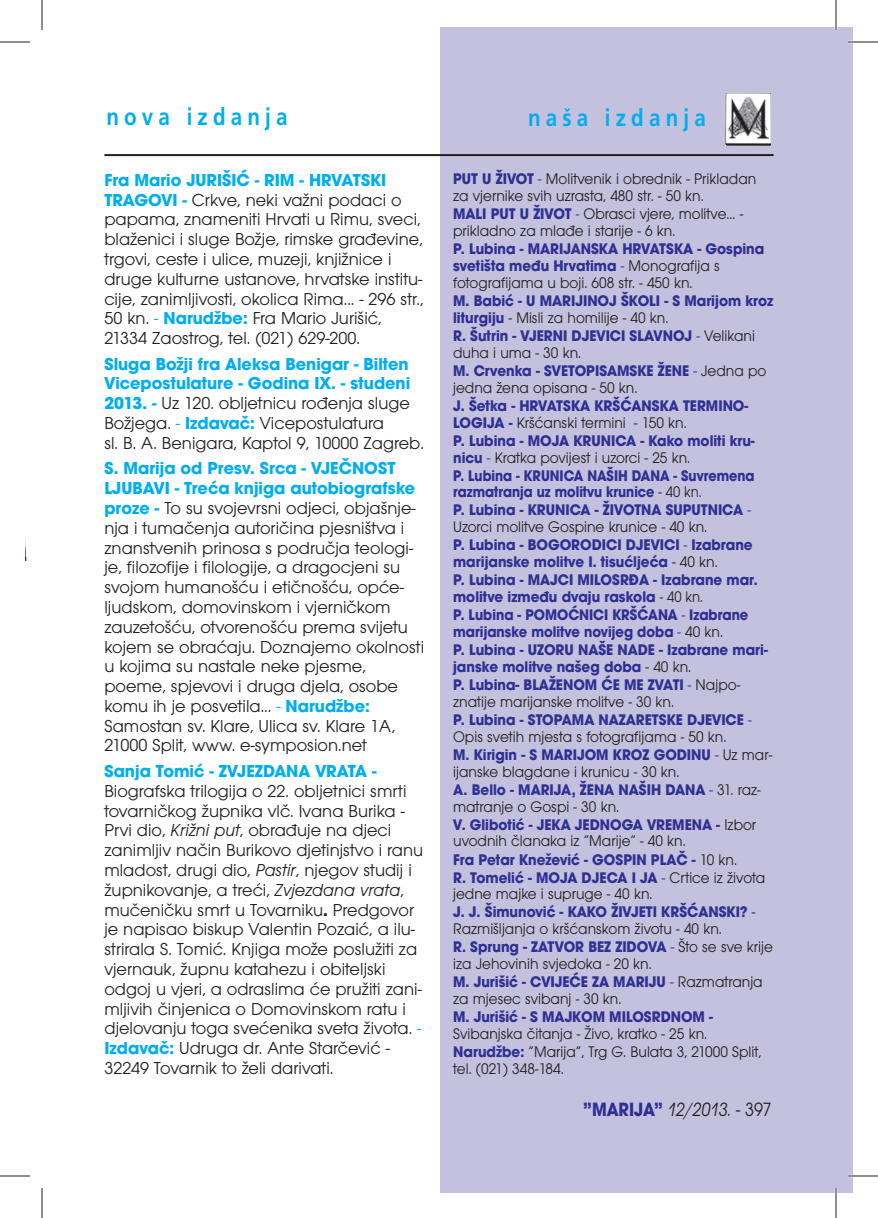
<style>
.page{position:relative;width:878px;height:1218px;background:#fff}
.page>*{position:absolute;margin:0;border:0;box-sizing:border-box;transform-origin:0 0}
.t1{font:700 24px "Frutiger";letter-spacing:.25em;color:#00aeef;scale:.86 1}
.t2{font:700 20px "Avant Gar Got Itc TCE";color:#2e3092;scale:.9 1}
.t3{font:18px/19.8px "Avant Gar Got Itc TCE";color:#231f20}
.t4{font:700 18px "Avant Gar Got Itc TCE";color:#00aeef}
.t5{font:700 16px/17.4px "Avant Gar Got Itc TCE";color:#2e3092;scale:.95 1}
.t6{font:16px/17.2px "Avant Gar Got Itc TCE";color:#231f20;scale:.95 1}
.s1{font-weight:700;color:#00aeef}
.s2{color:#00aeef}
.s3{font-family:"Avant Gar Got Itc TCE Book Obli"}
.s4{font-weight:700}
.s5{font-weight:700;color:#2e3092}
.s6{color:#2e3092}
.s7{font-weight:400}
.s8{font-weight:400;color:#231f20}
.s9{font-family:"Avant Gar Got Itc TCE Book Obli";font-weight:400;color:#231f20}
</style>
<div class="page">
<div style="left:440px;top:27px;width:413px;height:1166px;background:#c4c1df"></div>
<img style="left:725px;top:93px;width:45px;height:53px">
<hr style="left:104px;top:154px;width:669px;height:2px;background:#231f20">
<img style="left:25px;top:538px;width:2px;height:23px">
<hr style="left:848px;top:41px;width:30px;height:2px;background:#fff">
<hr style="left:848px;top:1175px;width:30px;height:2px;background:#fff">
<hr style="left:834px;top:0;width:3px;height:30px;background:#fff">
<hr style="left:834px;top:1188px;width:3px;height:30px;background:#fff">
<hr style="left:0;top:42px;width:30px;height:1px;background:#231f20">
<hr style="left:848px;top:42px;width:30px;height:1px;background:#231f20">
<hr style="left:0;top:1176px;width:30px;height:1px;background:#231f20">
<hr style="left:848px;top:1176px;width:30px;height:1px;background:#231f20">
<hr style="left:42px;top:0;width:1px;height:30px;background:#231f20">
<hr style="left:42px;top:1188px;width:1px;height:30px;background:#231f20">
<hr style="left:835px;top:0;width:1px;height:30px;background:#231f20">
<hr style="left:835px;top:1188px;width:1px;height:30px;background:#231f20">
<h1 class="t1" style="left:106px;top:105px;width:212px">nova izdanja</h1>
<p class="t3" style="left:104px;top:171px;width:321px"><span class="s1">Fra Mario JURIŠIĆ - RIM - HRVATSKI TRAGOVI -</span> Crkve, neki važni podaci o papama, znameniti Hrvati u Rimu, sveci, blaženici i sluge Božje, rimske građevine, trgovi, ceste i ulice, muzeji, knjižnice i druge kulturne ustanove, hrvatske institu&shy;cije, zanimljivosti, okolica Rima... - 296 str., 50 kn. <span class="s2">-</span> <span class="s1">Narudžbe:</span> Fra Mario Jurišić, 21334 Zaostrog, tel. (021) 629-200.</p>
<p class="t3" style="left:104px;top:355px;width:321px"><span class="s1">Sluga Božji fra Aleksa Benigar - Bilten Vicepostulature - Godina IX. - studeni 2013. -</span> Uz 120. obljetnicu rođenja sluge Božjega. <span class="s2">-</span> <span class="s1">Izdavač:</span> Vicepostulatura<br>sl. B. A. Benigara, Kaptol 9, 10000 Zagreb.</p>
<p class="t3" style="left:104px;top:460px;width:321px"><span class="s1">S. Marija od Presv. Srca - VJEČNOST LJUBAVI - Treća knjiga autobiografske proze -</span> To su svojevrsni odjeci, objašnje&shy;nja i tumačenja autoričina pjesništva i znanstvenih prinosa s područja teologi&shy;je, filozofije i filologije, a dragocjeni su svojom humanošću i etičnošću, opće&shy;ljudskom, domovinskom i vjerničkom zauzetošću, otvorenošću prema svijetu kojem se obraćaju. Doznajemo okolnosti u kojima su nastale neke pjesme, poeme, spjevovi i druga djela, osobe komu ih je posvetila... <span class="s2">-</span> <span class="s1">Narudžbe:<br></span>Samostan sv. Klare, Ulica sv. Klare 1A, 21000 Split, www. e-symposion.net</p>
<p class="t4" style="left:104px;top:764px;width:274px">Sanja Tomić - ZVJEZDANA VRATA -</p>
<p class="t3" style="left:104px;top:782px;width:320px">Biografska trilogija o 22. obljetnici smrti tovarničkog župnika vlč. Ivana Burika - Prvi dio, <span class="s3">Križni put</span>, obrađuje na djeci zanimljiv način Burikovo djetinjstvo i ranu mladost, drugi dio, <span class="s3">Pastir</span>, njegov studij i župnikovanje, a treći, <span class="s3">Zvjezdana vrata</span>, mučeničku smrt u Tovarniku<span class="s4">.</span> Predgovor je napisao biskup Valentin Pozaić, a ilu&shy;strirala S. Tomić. Knjiga može poslužiti za vjernauk, župnu katahezu i obiteljski odgoj u vjeri, a odraslima će pružiti zani&shy;mljivih činjenica o Domovinskom ratu i djelovanju toga svećenika sveta života. <span class="s2">- </span><span class="s1">Izdavač:</span> Udruga dr. Ante Starčević - 32249 Tovarnik to želi darivati.</p>
<h1 class="t1" style="left:528px;top:106px;width:208px">naπa izdanja</h1>
<p class="t6" style="left:453px;top:172px;width:321px"><span class="s5">PUT U ŽIVOT</span> <span class="s6">-</span> Molitvenik i obrednik - Prikla dan za vjernike svih uzrasta, 480 str. - 50 kn.<br><span class="s5">MALI PUT U ŽIVOT</span> <span class="s6">-</span> Obrasci vjere, molitve... - prikladno za mlađe i starije - 6 kn.</p>
<p class="t5" style="left:453px;top:242px;width:329px;line-height:16.8px">P. Lubina - MARIJANSKA HRVATSKA - Gos pina svetišta među Hrvatima <span class="s7">-</span> <span class="s8">Monogra fija s fotografijama u boji. 608 str. - 450 kn.</span></p>
<p class="t5" style="left:453px;top:293px;width:338px">M. Babić - U MARIJINOJ ŠKOLI - S Marijom kroz liturgiju <span class="s8">- Misli za homilije - 40 kn.<br></span>R. Šutrin - VJERNI DJEVICI SLAVNOJ <span class="s7">-</span> <span class="s8">Veli kani duha i uma - 30 kn.<br></span>M. Crvenka - SVETOPISAMSKE ŽENE <span class="s7">-</span> <span class="s8">Jedna po jedna žena opisana - 50 kn.</span></p>
<p class="t5" style="left:453px;top:398px;width:338px">J. Šetka - HRVATSKA KRŠĆANSKA TE R MI NO-LOGIJA - <span class="s8">Kršćanski termini - 150 kn.<br></span>P. Lubina - MOJA KRUNICA - Kako moliti kru&shy;nicu <span class="s7">-</span> <span class="s8">Kratka povijest i uzorci - 25 kn.<br></span>P. Lubina - KRUNICA NAŠIH DANA - Suvre me na razmatranja uz molitvu krunice <span class="s8">- 40 kn.<br></span>P. Lubina - KRUNICA - ŽIVOTNA SUPUTNICA <span class="s7">- </span><span class="s8">Uzorci molitve Gospine krunice - 40 kn.<br></span>P. Lubina - BOGORODICI DJEVICI <span class="s7">-</span> Izabra ne marijanske molitve I. tisućljeća <span class="s8">- 40 kn.<br></span>P. Lubina - MAJCI MILOSRĐA - Izabrane mar. molitve između dvaju raskola <span class="s8">- 40 kn.<br></span>P. Lubina - POMOĆNICI KRŠĆANA <span class="s7">-</span> Iza bra ne marijanske molitve novijeg doba <span class="s7">-</span> <span class="s8">40 kn.<br></span>P. Lubina - UZORU NAŠE NADE - Izabrane mari&shy;janske molitve našeg doba <span class="s8">- 40 kn.<br></span>P. Lubina- BLAŽENOM ĆE ME ZVATI <span class="s7">-</span> <span class="s8">Naj po&shy;znatije marijanske molitve - 30 kn.<br></span>P. Lubina - STOPAMA NAZARETSKE DJEVICE <span class="s7">- </span><span class="s8">Opis svetih mjesta s fotografijama - 50 kn.<br></span>M. Kirigin - S MARIJOM KROZ GODINU <span class="s7">-</span> <span class="s8">Uz mar&shy;ijanske blagdane i krunicu - 30 kn.<br></span>A. Bello - MARIJA, ŽENA NAŠIH DANA <span class="s7">-</span> <span class="s8">31. raz&shy;matranje o Gospi - 30 kn.<br></span>V. Glibotić - JEKA JEDNOGA VREMENA - <span class="s8">Izbor uvodnih članaka iz ”Marije” - 40 kn.<br></span>Fra Petar Knežević - GOSPIN PLAČ - <span class="s8">10 kn.<br></span>R. Tomelić - MOJA DJECA I JA <span class="s7">-</span> <span class="s8">Crtice iz života jedne majke i supruge - 40 kn.<br></span>J. J. Šimunović - KAKO ŽIVJETI KRŠĆANSKI? <span class="s8">- Razmišljanja o kršćanskom životu - 40 kn.<br></span>R. Sprung - ZATVOR BEZ ZIDOVA <span class="s7">-</span> <span class="s8">Što se sve krije iza Jehovinih svjedoka - 20 kn.<br></span>M. Jurišić - CVIJEĆE ZA MARIJU <span class="s7">-</span> <span class="s8">Razmatranja za mjesec svibanj - 30 kn.</span></p>
<p class="t5" style="left:453px;top:1009px;width:275px">M. Jurišić - S MAJKOM MILOSRDNOM -</p>
<p class="t6" style="left:453px;top:1026px;width:326px">Svibanjska čitanja - Živo, kratko - 25 kn.<br><span class="s5">Narudžbe:</span> “Marija“, Trg G. Bulata 3, 21000 Split, tel. (021) 348-184.</p>
<p class="t2" style="left:583px;top:1101px;width:211px">”MARIJA” <span class="s9">12/2013.</span> <span class="s8">- 397</span></p>
</div>
